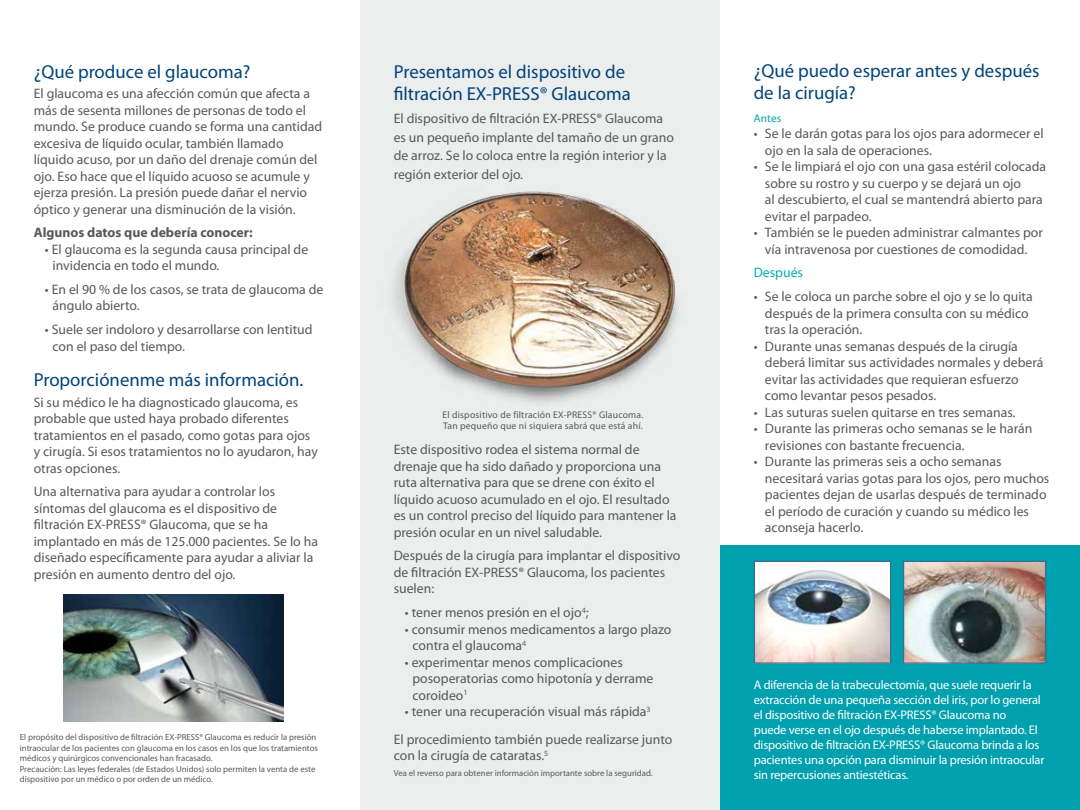
<style>
.page{position:relative;width:1080px;height:810px;background:#fff}
.page>*{position:absolute;margin:0;border:0;box-sizing:border-box;transform-origin:0 0}
.t1{font:18.75px/22.5px "Myriad Pro";color:#00447c}
.t2{font:13.75px/16.5px "Myriad Pro";color:#58595b}
.t3{font:700 13.75px "Myriad Pro";color:#58595b}
.t4{font:13.75px "Myriad Pro";color:#00adbc}
.t5{font:12.5px/15px "Myriad Pro";letter-spacing:-.015em;color:#fff}
.t6{font:11.25px "Myriad Pro";letter-spacing:.015em;color:#00a0af}
.t7{font:9.75px/11.6px "Myriad Pro";letter-spacing:.02em;color:#58595b}
.t8{font:8.75px/10.5px "Myriad Pro";color:#58595b}
</style>
<div class="page">
<div style="left:720px;top:545px;width:360px;height:265px;background:#00a0af"></div>
<div style="left:360px;top:0;width:360px;height:810px;background:#eceded"></div>
<img style="left:394px;top:191px;width:285px;height:212px">
<img style="left:756px;top:563px;width:133px;height:99px">
<div style="left:754px;top:561px;width:137px;height:103px;border:1px solid #3b6e8f"></div>
<img style="left:905px;top:563px;width:139px;height:99px">
<div style="left:903px;top:561px;width:143px;height:103px;border:1px solid #3b6e8f"></div>
<img style="left:64px;top:595px;width:220px;height:126px">
<h1 class="t1" style="left:34px;top:60px;width:218px">¿Qué produce el glaucoma?</h1>
<p class="t2" style="left:34px;top:85px;width:290px">El glaucoma es una afección común que afecta a más de sesenta millones de personas de todo el mundo. Se produce cuando se forma una cantidad excesiva de líquido ocular, también llamado líquido acuso, por un daño del drenaje común del ojo. Eso hace que el líquido acuoso se acumule y ejerza presión. La presión puede dañar el nervio óptico y generar una disminución de la visión.</p>
<p class="t3" style="left:34px;top:224px;width:220px">Algunos datos que debería conocer:</p>
<p class="t2" style="left:53px;top:241px;width:257px;text-indent:-8px">• El glaucoma es la segunda causa principal de invidencia en todo el mundo.</p>
<p class="t2" style="left:53px;top:281px;width:272px;text-indent:-8px">• En el 90 % de los casos, se trata de glaucoma de ángulo abierto.</p>
<p class="t2" style="left:53px;top:321px;width:262px;text-indent:-8px">• Suele ser indoloro y desarrollarse con lentitud con el paso del tiempo.</p>
<h1 class="t1" style="left:34px;top:369px;width:271px">Proporciónenme más información.</h1>
<p class="t2" style="left:34px;top:393px;width:286px">Si su médico le ha diagnosticado glaucoma, es probable que usted haya probado diferentes tratamientos en el pasado, como gotas para ojos y cirugía. Si esos tratamientos no lo ayudaron, hay otras opciones.</p>
<p class="t2" style="left:34px;top:483px;width:286px">Una alternativa para ayudar a controlar los síntomas del glaucoma es el dispositivo de filtración EX-PRESS® Glaucoma, que se ha implantado en más de 125.000 pacientes. Se lo ha diseñado específicamente para ayudar a aliviar la presión en aumento dentro del ojo.</p>
<p class="t8" style="left:20px;top:732px;width:300px">El propósito del dispositivo de filtración EX-PRESS® Glaucoma es reducir la presión intraocular de los pacientes con glaucoma en los casos en los que los tratamientos médicos y quirúrgicos convencionales han fracasado.<br>Precaución: Las leyes federales (de Estados Unidos) solo permiten la venta de este dispositivo por un médico o por orden de un médico.</p>
<h1 class="t1" style="left:394px;top:60px;width:239px">Presentamos el dispositivo de filtración EX-PRESS® Glaucoma</h1>
<p class="t2" style="left:394px;top:109px;width:282px;line-height:18.8px">El dispositivo de filtración EX-PRESS® Glaucoma es un pequeño implante del tamaño de un grano de arroz. Se lo coloca entre la región interior y la región exterior del ojo.</p>
<p class="t7" style="left:442px;top:409px;width:202px">El dispositivo de filtración EX-PRESS® Glaucoma.<br>Tan pequeño que ni siquiera sabrá que está ahí.</p>
<p class="t2" style="left:394px;top:441px;width:284px">Este dispositivo rodea el sistema normal de drenaje que ha sido dañado y proporciona una ruta alternativa para que se drene con éxito el líquido acuoso acumulado en el ojo. El resultado es un control preciso del líquido para mantener la presión ocular en un nivel saludable.</p>
<p class="t2" style="left:394px;top:547px;width:288px">Después de la cirugía para implantar el dispositivo de filtración EX-PRESS® Glaucoma, los pacientes suelen:</p>
<p class="t2" style="left:405px;top:604px;width:185px">• tener menos presión en el ojo<sup>4</sup>;</p>
<p class="t2" style="left:413px;top:621px;width:260px;text-indent:-8px">• consumir menos medicamentos a largo plazo contra el glaucoma<sup>4</sup></p>
<p class="t2" style="left:412px;top:654px;width:243px;text-indent:-8px">• experimentar menos complicaciones posoperatorias como hipotonía y derrame coroideo<sup>1</sup></p>
<p class="t2" style="left:394px;top:697px;width:280px;line-height:27.8px;text-indent:11px">• tener una recuperación visual más rápida<sup>3<br></sup>El procedimiento también puede realizarse junto</p>
<p class="t2" style="left:394px;top:747px;width:156px">con la cirugía de cataratas.<sup>5</sup></p>
<p class="t8" style="left:394px;top:768px;width:261px">Vea el reverso para obtener información importante sobre la seguridad.</p>
<h1 class="t1" style="left:754px;top:59px;width:287px">¿Qué puedo esperar antes y después de la cirugía?</h1>
<p class="t6" style="left:754px;top:111px;width:29px">Antes</p>
<p class="t2" style="left:765px;top:125px;width:280px;text-indent:-11px">• Se le darán gotas para los ojos para adormecer el ojo en la sala de operaciones.</p>
<p class="t2" style="left:765px;top:158px;width:283px;text-indent:-11px">• Se le limpiará el ojo con una gasa estéril colocada sobre su rostro y su cuerpo y se dejará un ojo<br>al descubierto, el cual se mantendrá abierto para evitar el parpadeo.</p>
<p class="t2" style="left:754px;top:224px;width:291px;text-align:center">• También se le pueden administrar calmantes por vía intravenosa por cuestiones de comodidad.</p>
<p class="t4" style="left:754px;top:264px;width:51px">Después</p>
<p class="t2" style="left:765px;top:288px;width:269px;text-indent:-11px">• Se le coloca un parche sobre el ojo y se lo quita después de la primera consulta con su médico tras la operación.</p>
<p class="t2" style="left:765px;top:337px;width:280px;text-indent:-11px">• Durante unas semanas después de la cirugía deberá limitar sus actividades normales y deberá evitar las actividades que requieran esfuerzo como levantar pesos pesados.</p>
<p class="t2" style="left:754px;top:403px;width:263px">• Las suturas suelen quitarse en tres semanas.</p>
<p class="t2" style="left:765px;top:420px;width:269px;text-indent:-11px">• Durante las primeras ocho semanas se le harán revisiones con bastante frecuencia.</p>
<p class="t2" style="left:765px;top:453px;width:286px;text-indent:-11px">• Durante las primeras seis a ocho semanas necesitará varias gotas para los ojos, pero muchos pacientes dejan de usarlas después de terminado el período de curación y cuando su médico les aconseja hacerlo.</p>
<p class="t5" style="left:754px;top:677px;width:292px">A diferencia de la trabeculectomía, que suele requerir la extracción de una pequeña sección del iris, por lo general el dispositivo de filtración EX-PRESS® Glaucoma no<br>puede verse en el ojo después de haberse implantado. El dispositivo de filtración EX-PRESS® Glaucoma brinda a los pacientes una opción para disminuir la presión intraocular sin repercusiones antiestéticas.</p>
</div>
